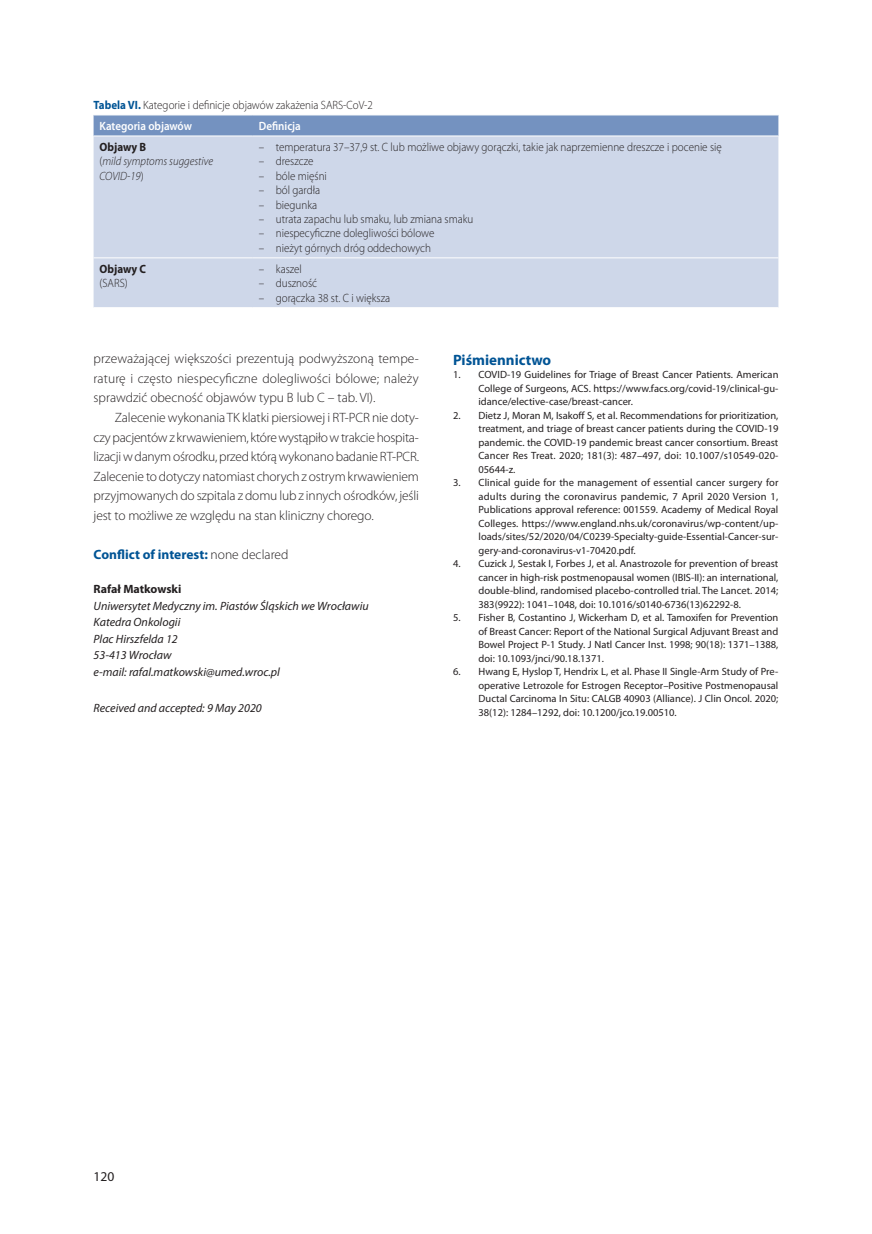
<style>
.page{position:relative;width:872px;height:1234px;background:#fff}
.page>*{position:absolute;margin:0;border:0;box-sizing:border-box;transform-origin:0 0}
._07_-_Srodtytul_1{font:700 15px "Myriad Pro";color:#005495}
._08_-_Tekst{font:300 13.5px/19.5px "Myriad Pro";letter-spacing:-.005em;color:#231f20;text-align:justify}
._10_-_Konflikt_inter{font:700 13.5px "Myriad Pro";color:#005495}
.t1{font:13.5px "Myriad Pro";color:#231f20}
._24_-_Tabela_-_tekst{font:300 12px "Myriad Pro";color:#231f20;scale:.92 1}
._10_-_Autor_przed_pi{font:italic 12px "Myriad Pro";color:#231f20}
._22_-_Tabela_-_tytuł{font:300 12px "Myriad Pro";color:#231f20;scale:.92 1}
._24_-_Tabela_-_tekst-2{font:italic 300 12px/14.4px "Myriad Pro";color:#231f20;scale:.92 1}
._13_-_Otrzymano{font:italic 12px "Myriad Pro";color:#231f20}
._23_-_Tabela_-_nagłó{font:600 12px "Myriad Pro";color:#fff;scale:.92 1}
._10_-_Autor_przed_pi-2{font:700 12px "Myriad Pro";color:#231f20}
._24_-_Tabela_-_tekst-3{font:700 12px "Myriad Pro";color:#231f20;scale:.92 1}
.t2{font:10.5px/13.5px "Myriad Pro";color:#231f20;text-align:justify}
.s1{font-weight:700;color:#005495}
.s2{font-style:normal}
.s3{font-weight:300;color:#231f20}
</style>
<div class="page">
<svg style="left:94px;top:115px;width:684px;height:20px;background:#7b97c3"></svg>
<div style="left:94px;top:136px;width:684px;height:171px;background:#ced7e9"></div>
<hr style="left:94px;top:257px;width:159px;height:1px;background:#fff">
<hr style="left:253px;top:257px;width:525px;height:1px;background:#fff">
<div style="left:100px;top:121px;width:147px;height:12px;background:#7492c0"></div>
<div style="left:259px;top:121px;width:513px;height:12px;background:#7492c0"></div>
<p class="_22_-_Tabela_-_tytuł" style="left:94px;top:97px;width:305px"><span class="s1">Tabela VI.</span> Kategorie i definicje objawów zakażenia SARS-CoV-2</p>
<p class="_23_-_Tabela_-_nagłó" style="left:100px;top:118px;width:102px">Kategoria objawów</p>
<p class="_23_-_Tabela_-_nagłó" style="left:259px;top:118px;width:47px">Definicja</p>
<p class="_24_-_Tabela_-_tekst-3" style="left:100px;top:139px;width:52px">Objawy B</p>
<p class="_24_-_Tabela_-_tekst-2" style="left:100px;top:154px;width:125px"><span class="s2">(</span>mild symptoms suggestive<br>COVID-19<span class="s2">)</span></p>
<p class="_24_-_Tabela_-_tekst" style="left:259px;top:140px;width:505px">– temperatura 37–37,9 st. C lub możliwe objawy gorączki, takie jak naprzemienne dreszcze i pocenie się</p>
<p class="_24_-_Tabela_-_tekst" style="left:259px;top:154px;width:61px">– dreszcze</p>
<p class="_24_-_Tabela_-_tekst" style="left:259px;top:168px;width:76px">– bóle mięśni</p>
<p class="_24_-_Tabela_-_tekst" style="left:259px;top:183px;width:68px">– ból gardła</p>
<p class="_24_-_Tabela_-_tekst" style="left:259px;top:197px;width:65px">– biegunka</p>
<p class="_24_-_Tabela_-_tekst" style="left:259px;top:212px;width:235px">– utrata zapachu lub smaku, lub zmiana smaku</p>
<p class="_24_-_Tabela_-_tekst" style="left:259px;top:226px;width:192px">– niespecyficzne dolegliwości bólowe</p>
<p class="_24_-_Tabela_-_tekst" style="left:259px;top:240px;width:189px">– nieżyt górnych dróg oddechowych</p>
<p class="_24_-_Tabela_-_tekst-3" style="left:100px;top:261px;width:52px">Objawy C</p>
<p class="_24_-_Tabela_-_tekst" style="left:100px;top:276px;width:32px">(SARS)</p>
<p class="_24_-_Tabela_-_tekst" style="left:259px;top:261px;width:48px">– kaszel</p>
<p class="_24_-_Tabela_-_tekst" style="left:259px;top:276px;width:65px">– duszność</p>
<p class="_24_-_Tabela_-_tekst" style="left:259px;top:290px;width:144px">– gorączka 38 st. C i większa</p>
<p class="_08_-_Tekst" style="left:94px;top:349px;width:327px">przeważającej większości prezentują podwyższoną tempe&shy;raturę i często niespecyficzne dolegliwości bólowe; należy sprawdzić obecność objawów typu B lub C – tab. VI).</p>
<p class="_08_-_Tekst" style="left:94px;top:407px;width:327px;text-indent:21px">Zalecenie wykonania TK klatki piersiowej i RT-PCR nie doty&shy;czy pacjentów z krwawieniem, które wystąpiło w trakcie hospita&shy;lizacji w danym ośrodku, przed którą wykonano badanie RT-PCR.<br>Zalecenie to dotyczy natomiast chorych z ostrym krwawieniem przyjmowanych do szpitala z domu lub z innych ośrodków, jeśli jest to możliwe ze względu na stan kliniczny chorego.</p>
<p class="_10_-_Konflikt_inter" style="left:94px;top:545px;width:196px">Conflict of interest: <span class="s3">none declared</span></p>
<p class="_10_-_Autor_przed_pi-2" style="left:94px;top:581px;width:89px">Rafał Matkowski</p>
<p class="_10_-_Autor_przed_pi" style="left:94px;top:598px;width:277px">Uniwersytet Medyczny im. Piastów Śląskich we Wrocławiu</p>
<p class="_10_-_Autor_przed_pi" style="left:94px;top:614px;width:88px">Katedra Onkologii</p>
<p class="_10_-_Autor_przed_pi" style="left:94px;top:631px;width:86px">Plac Hirszfelda 12</p>
<p class="_10_-_Autor_przed_pi" style="left:94px;top:647px;width:79px">53-413 Wrocław</p>
<p class="_10_-_Autor_przed_pi" style="left:94px;top:664px;width:188px">e-mail: rafal.matkowski@umed.wroc.pl</p>
<p class="_13_-_Otrzymano" style="left:94px;top:700px;width:170px">Received and accepted: 9 May 2020</p>
<p class="_07_-_Srodtytul_1" style="left:453px;top:349px;width:100px">Piśmiennictwo</p>
<p class="t2" style="left:478px;top:367px;width:301px;text-indent:-26px">1. COVID-19 Guidelines for Triage of Breast Cancer Patients. American College of Surgeons, ACS. https://www.facs.org/covid-19/clinical-gu&shy;idance/elective-case/breast-cancer.</p>
<p class="t2" style="left:478px;top:408px;width:301px;text-indent:-26px">2. Dietz J, Moran M, Isakoff S, et al. Recommendations for prioritization, treatment, and triage of breast cancer patients during the COVID-19 pandemic. the COVID-19 pandemic breast cancer consortium. Breast Cancer Res Treat. 2020; 181(3): 487–497, doi: 10.1007/s10549-020- 05644-z.</p>
<p class="t2" style="left:478px;top:475px;width:301px;text-indent:-26px">3. Clinical guide for the management of essential cancer surgery for adults during the coronavirus pandemic, 7 April 2020 Version 1, Publications approval reference: 001559. Academy of Medical Royal Colleges. https://www.england.nhs.uk/coronavirus/wp-content/up&shy;loads/sites/52/2020/04/C0239-Specialty-guide-Essential-Cancer-sur&shy;gery-and-coronavirus-v1-70420.pdf.</p>
<p class="t2" style="left:478px;top:556px;width:301px;text-indent:-26px">4. Cuzick J, Sestak I, Forbes J, et al. Anastrozole for prevention of breast cancer in high-risk postmenopausal women (IBIS-II): an international, double-blind, randomised placebo-controlled trial. The Lancet. 2014; 383(9922): 1041–1048, doi: 10.1016/s0140-6736(13)62292-8.</p>
<p class="t2" style="left:478px;top:610px;width:301px;text-indent:-26px">5. Fisher B, Costantino J, Wickerham D, et al. Tamoxifen for Prevention of Breast Cancer: Report of the National Surgical Adjuvant Breast and Bowel Project P-1 Study. J Natl Cancer Inst. 1998; 90(18): 1371–1388, doi: 10.1093/jnci/90.18.1371.</p>
<p class="t2" style="left:478px;top:664px;width:301px;text-indent:-26px">6. Hwang E, Hyslop T, Hendrix L, et al. Phase II Single-Arm Study of Pre&shy;operative Letrozole for Estrogen Receptor–Positive Postmenopausal Ductal Carcinoma In Situ: CALGB 40903 (Alliance). J Clin Oncol. 2020; 38(12): 1284–1292, doi: 10.1200/jco.19.00510.</p>
<p class="t1" style="left:94px;top:1168px;width:22px">120</p>
</div>
